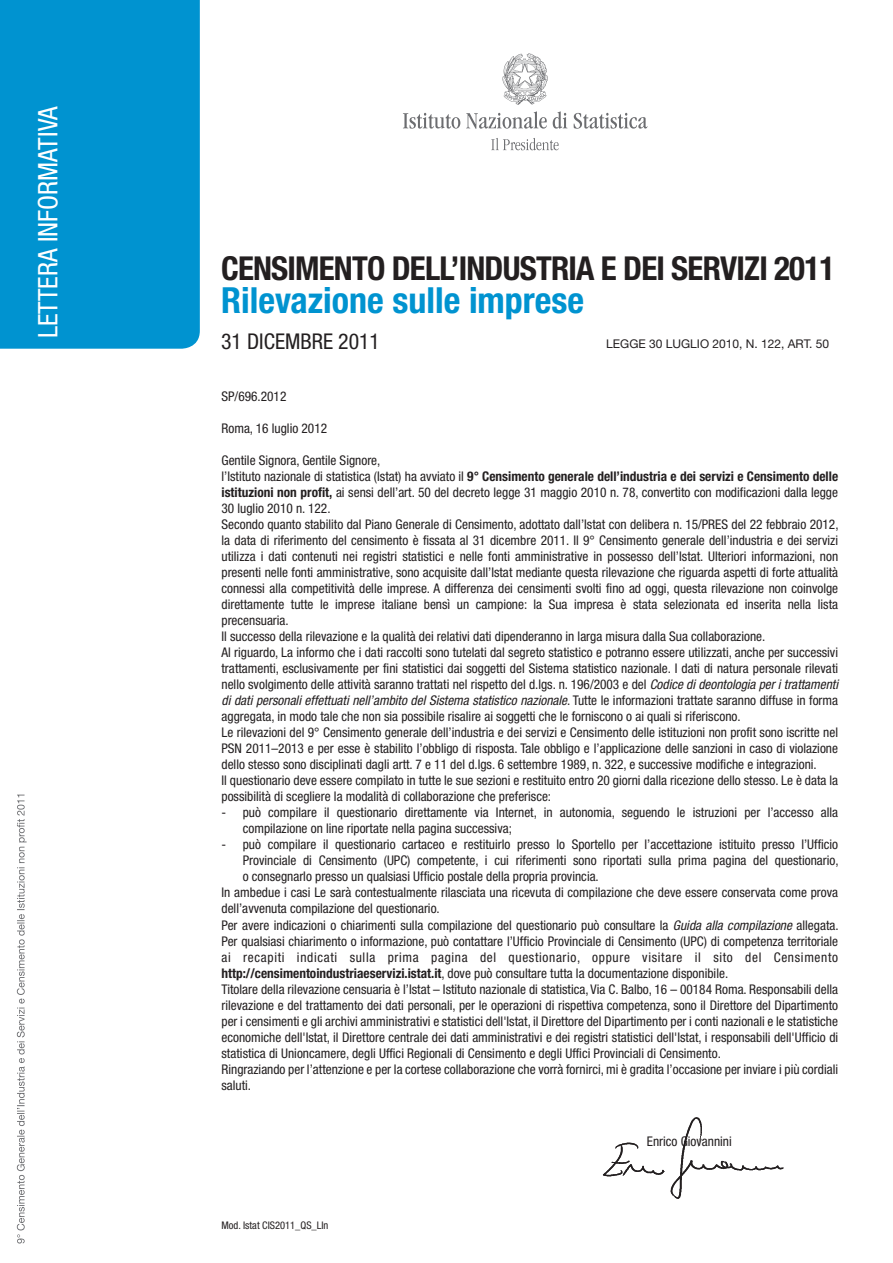
<style>
.page{position:relative;width:893px;height:1263px;background:#fff}
.page>*{position:absolute;margin:0;border:0;box-sizing:border-box;transform-origin:0 0}
.t1{font:700 condensed 36px "Helvetica Neue LT Std";color:#0093d0}
.t2{font:700 condensed 33px "Helvetica Neue LT Std";letter-spacing:-.025em;color:#231f20}
.t3{font:condensed 27px "Helvetica Neue LT Std";color:#fff}
.t4{font:condensed 21.75px "Helvetica Neue LT Std";color:#231f20}
.t5{font:condensed 13.35px/16px "Helvetica Neue";color:#231f20}
.t6{font:condensed 13.35px "Helvetica Neue";letter-spacing:.05em;color:#231f20}
.t7{font:12px "Helvetica Neue LT Std";color:#231f20}
.t8{font:condensed 10.5px "Helvetica Neue LT Std";color:#231f20}
.s1{font-weight:700}
.s2{font-style:italic}
</style>
<div class="page">
<svg style="left:17px;top:794px;width:10px;height:449px"></svg>
<div style="left:0;top:0;width:200px;height:349px;background:#0093d0"></div>
<svg style="left:403px;top:113px;width:57px;height:16px"></svg>
<svg style="left:466px;top:111px;width:81px;height:18px"></svg>
<svg style="left:553px;top:111px;width:14px;height:18px"></svg>
<svg style="left:574px;top:113px;width:73px;height:16px"></svg>
<svg style="left:491px;top:138px;width:68px;height:12px"></svg>
<img style="left:502px;top:53px;width:46px;height:52px">
<img style="left:602px;top:1117px;width:182px;height:82px">
<h3 class="t3" style="left:32px;top:338px;width:233px;rotate:-90deg">LETTERA INFORMATIVA</h3>
<h2 class="t2" style="left:221px;top:248px;width:616px">CENSIMENTO DELL’INDUSTRIA E DEI SERVIZI 2011</h2>
<h1 class="t1" style="left:221px;top:278px;width:365px">Rilevazione sulle imprese</h1>
<h3 class="t4" style="left:221px;top:329px;width:160px">31 DICEMBRE 2011</h3>
<p class="t7" style="left:606px;top:337px;width:224px">LEGGE 30 LUGLIO 2010, N. 122, ART. 50</p>
<p class="t5" style="left:221px;top:388px;width:66px">SP/696.2012</p>
<p class="t5" style="left:221px;top:420px;width:107px">Roma, 16 luglio 2012</p>
<p class="t5" style="left:221px;top:452px;width:618px">Gentile Signora, Gentile Signore,<br>l’Istituto nazionale di statistica (Istat) ha avviato il <span class="s1">9° Censimento generale dell’industria e dei servizi e Censimento delle istituzioni non profit,</span> ai sensi dell’art. 50 del decreto legge 31 maggio 2010 n. 78, convertito con modificazioni dalla legge 30 luglio 2010 n. 122.<br>Secondo quanto stabilito dal Piano Generale di Censimento, adottato dall’Istat con delibera n. 15/PRES del 22 febbraio 2012, la data di riferimento del censimento è fissata al 31 dicembre 2011. Il 9° Censimento generale dell’industria e dei servizi utilizza i dati contenuti nei registri statistici e nelle fonti amministrative in possesso dell’Istat. Ulteriori informazioni, non presenti nelle fonti amministrative, sono acquisite dall’Istat mediante questa rilevazione che riguarda aspetti di forte attualità connessi alla competitività delle imprese. A differenza dei censimenti svolti fino ad oggi, questa rilevazione non coinvolge direttamente tutte le imprese italiane bensì un campione: la Sua impresa è stata selezionata ed inserita nella lista precensuaria.<br>Il successo della rilevazione e la qualità dei relativi dati dipenderanno in larga misura dalla Sua collaborazione.<br>Al riguardo, La informo che i dati raccolti sono tutelati dal segreto statistico e potranno essere utilizzati, anche per successivi trattamenti, esclusivamente per fini statistici dai soggetti del Sistema statistico nazionale. I dati di natura personale rilevati nello svolgimento delle attività saranno trattati nel rispetto del d.lgs. n. 196/2003 e del <span class="s2">Codice di deontologia per i trattamenti di dati personali effettuati nell’ambito del Sistema statistico nazionale</span>. Tutte le informazioni trattate saranno diffuse in forma aggregata, in modo tale che non sia possibile risalire ai soggetti che le forniscono o ai quali si riferiscono.<br>Le rilevazioni del 9° Censimento generale dell’industria e dei servizi e Censimento delle istituzioni non profit sono iscritte nel PSN 2011–2013 e per esse è stabilito l’obbligo di risposta. Tale obbligo e l’applicazione delle sanzioni in caso di violazione dello stesso sono disciplinati dagli artt. 7 e 11 del d.lgs. 6 settembre 1989, n. 322, e successive modifiche e integrazioni.<br>Il questionario deve essere compilato in tutte le sue sezioni e restituito entro 20 giorni dalla ricezione dello stesso. Le è data la possibilità di scegliere la modalità di collaborazione che preferisce:</p>
<p class="t5" style="left:243px;top:804px;width:597px;text-indent:-21px">- può compilare il questionario direttamente via Internet, in autonomia, seguendo le istruzioni per l’accesso alla compilazione on line riportate nella pagina successiva;</p>
<p class="t5" style="left:221px;top:836px;width:618px">- può compilare il questionario cartaceo e restituirlo presso lo Sportello per l’accettazione istituito presso l’Ufficio</p>
<p class="t5" style="left:243px;top:852px;width:597px">Provinciale di Censimento (UPC) competente, i cui riferimenti sono riportati sulla prima pagina del questionario,</p>
<p class="t5" style="left:243px;top:868px;width:358px">o consegnarlo presso un qualsiasi Ufficio postale della propria provincia.</p>
<p class="t5" style="left:221px;top:884px;width:618px">In ambedue i casi Le sarà contestualmente rilasciata una ricevuta di compilazione che deve essere conservata come prova</p>
<p class="t5" style="left:221px;top:900px;width:220px">dell’avvenuta compilazione del questionario.</p>
<p class="t5" style="left:221px;top:917px;width:619px">Per avere indicazioni o chiarimenti sulla compilazione del questionario può consultare la <span class="s2">Guida alla compilazione</span> allegata.</p>
<p class="t5" style="left:221px;top:933px;width:618px">Per qualsiasi chiarimento o informazione, può contattare l’Ufficio Provinciale di Censimento (UPC) di competenza territoriale</p>
<p class="t6" style="left:221px;top:949px;width:618px">ai recapiti indicati sulla prima pagina del questionario, oppure visitare il sito del Censimento</p>
<p class="t5" style="left:221px;top:965px;width:508px"><span class="s1">http://censimentoindustriaeservizi.istat.it</span>, dove può consultare tutta la documentazione disponibile.</p>
<p class="t5" style="left:221px;top:981px;width:618px">Titolare della rilevazione censuaria è l’Istat – Istituto nazionale di statistica, Via C. Balbo, 16 – 00184 Roma. Responsabili della</p>
<p class="t5" style="left:221px;top:997px;width:618px">rilevazione e del trattamento dei dati personali, per le operazioni di rispettiva competenza, sono il Direttore del Dipartimento</p>
<p class="t5" style="left:221px;top:1013px;width:618px">per i censimenti e gli archivi amministrativi e statistici dell'Istat, il Direttore del Dipartimento per i conti nazionali e le statistiche</p>
<p class="t5" style="left:221px;top:1029px;width:618px">economiche dell'Istat, il Direttore centrale dei dati amministrativi e dei registri statistici dell'Istat, i responsabili dell'Ufficio di</p>
<p class="t5" style="left:221px;top:1045px;width:501px">statistica di Unioncamere, degli Uffici Regionali di Censimento e degli Uffici Provinciali di Censimento.</p>
<p class="t5" style="left:221px;top:1061px;width:618px">Ringraziando per l’attenzione e per la cortese collaborazione che vorrà fornirci, mi è gradita l’occasione per inviare i più cordiali</p>
<p class="t5" style="left:221px;top:1077px;width:31px">saluti.</p>
<p class="t8" style="left:221px;top:1219px;width:108px">Mod. Istat CIS2011_QS_LIn</p>
<p class="t5" style="left:647px;top:1133px;width:87px">Enrico Giovannini</p>
</div>
